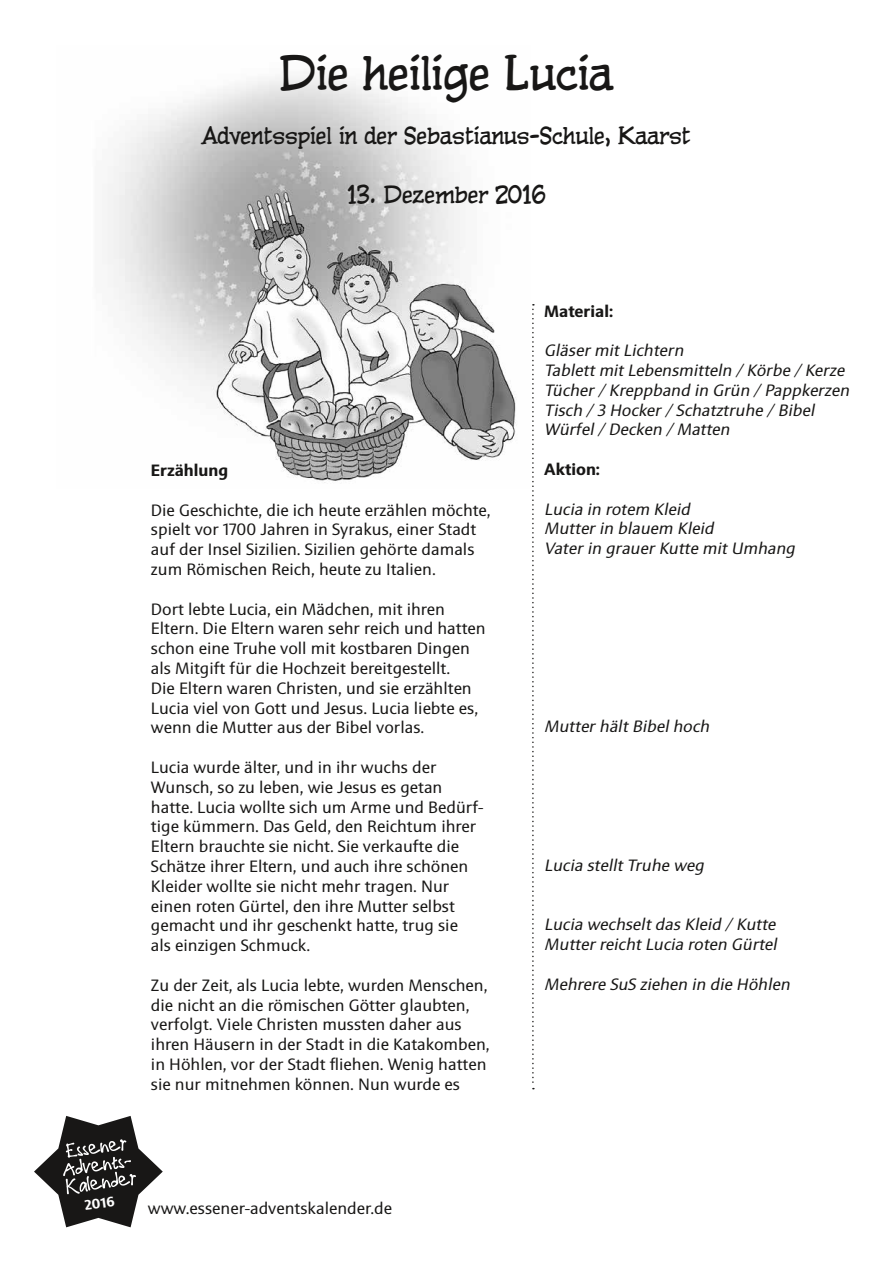
<style>
.page{position:relative;width:893px;height:1263px;background:#fff}
.page>*{position:absolute;margin:0;border:0;box-sizing:border-box;transform-origin:0 0}
.t1{font:45px "CC Pulp Fiction";color:#181716}
.t2{font:22.5px "CC Pulp Fiction";color:#181716}
.t3{font:16.5px/19.8px "Sinova Std";color:#181716}
.t4{font:italic 16.5px/19.8px "Sinova Std";color:#181716}
.t5{font:700 16.5px "Sinova Std";color:#181716}
.t6{font:700 13.8px "Sinova Std";color:#fff}
</style>
<div class="page">
<img style="left:107px;top:77px;width:409px;height:406px">
<svg style="left:532px;top:304px;width:2px;height:785px"></svg>
<svg style="left:34px;top:1116px;width:129px;height:111px"></svg>
<h1 class="t1" style="left:280px;top:44px;width:335px">Die heilige Lucia</h1>
<h2 class="t2" style="left:202px;top:121px;width:490px">Adventsspiel in der Sebastianus-Schule, Kaarst</h2>
<h2 class="t2" style="left:347px;top:180px;width:200px">13. Dezember 2016</h2>
<p class="t5" style="left:151px;top:461px;width:79px">Erzählung</p>
<p class="t3" style="left:151px;top:500px;width:341px">Die Geschichte, die ich heute erzählen möchte, spielt vor 1700 Jahren in Syrakus, einer Stadt auf der Insel Sizilien. Sizilien gehörte damals zum Römischen Reich, heute zu Italien.</p>
<p class="t3" style="left:151px;top:599px;width:336px">Dort lebte Lucia, ein Mädchen, mit ihren Eltern. Die Eltern waren sehr reich und hatten schon eine Truhe voll mit kostbaren Dingen als Mitgift für die Hochzeit bereitgestellt.<br>Die Eltern waren Christen, und sie erzählten Lucia viel von Gott und Jesus. Lucia liebte es, wenn die Mutter aus der Bibel vorlas.</p>
<p class="t3" style="left:151px;top:757px;width:334px">Lucia wurde älter, und in ihr wuchs der Wunsch, so zu leben, wie Jesus es getan hatte. Lucia wollte sich um Arme und Bedürf&shy;tige kümmern. Das Geld, den Reichtum ihrer Eltern brauchte sie nicht. Sie verkaufte die Schätze ihrer Eltern, und auch ihre schönen Kleider wollte sie nicht mehr tragen. Nur einen roten Gürtel, den ihre Mutter selbst gemacht und ihr geschenkt hatte, trug sie<br>als einzigen Schmuck.</p>
<p class="t3" style="left:151px;top:975px;width:340px">Zu der Zeit, als Lucia lebte, wurden Menschen, die nicht an die römischen Götter glaubten, verfolgt. Viele Christen mussten daher aus ihren Häusern in der Stadt in die Katakomben, in Höhlen, vor der Stadt fliehen. Wenig hatten sie nur mitnehmen können. Nun wurde es</p>
<p class="t6" style="left:84px;top:1197px;width:32px;rotate:-8deg">2016</p>
<p class="t3" style="left:148px;top:1199px;width:246px">www.essener-adventskalender.de</p>
<p class="t5" style="left:544px;top:301px;width:70px">Material:</p>
<p class="t4" style="left:544px;top:341px;width:310px">Gläser mitLichtern<br>TablettmitLebensmitteln / Körbe / Kerze<br>Tücher / Kreppband in Grün / Pappkerzen<br>Tisch / 3 Hocker / Schatztruhe / Bibel<br>Würfel/ Decken / Matten</p>
<p class="t5" style="left:544px;top:460px;width:57px">Aktion:</p>
<p class="t4" style="left:544px;top:499px;width:256px">Lucia in rotem Kleid<br>Mutter in blauem Kleid<br>Vater in grauer Kutte mitUmhang</p>
<p class="t4" style="left:544px;top:717px;width:170px">Mutter hältBibelhoch</p>
<p class="t4" style="left:544px;top:855px;width:165px">Lucia stelltTruhe weg</p>
<p class="t4" style="left:544px;top:915px;width:238px">Lucia wechseltdas Kleid / Kutte<br>Mutter reichtLucia roten Gürtel</p>
<p class="t4" style="left:544px;top:974px;width:250px">Mehrere SuS ziehen in die Höhlen</p>
</div>
